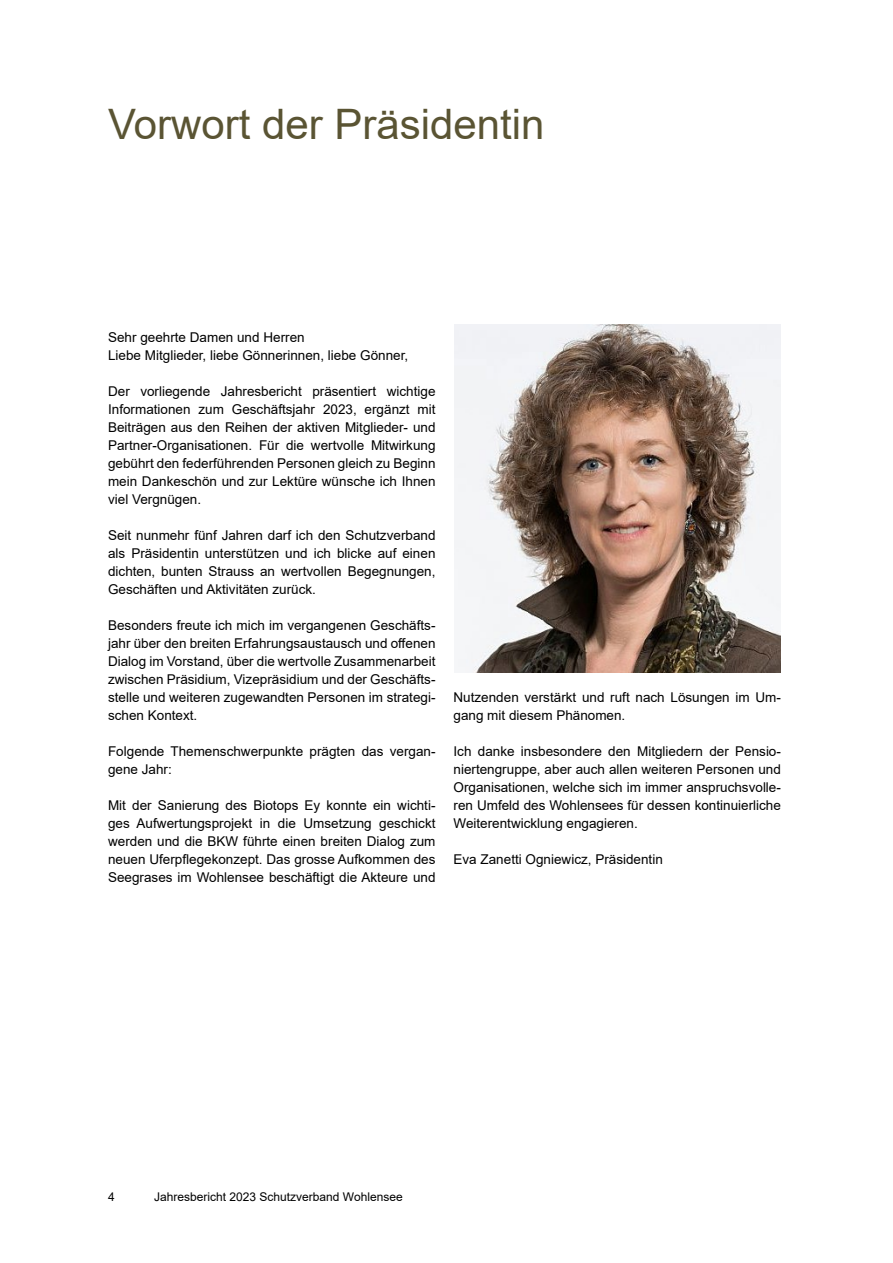
<style>
.page{position:relative;width:893px;height:1263px;background:#fff}
.page>*{position:absolute;margin:0;border:0;box-sizing:border-box;transform-origin:0 0}
.t1{font:42px "Arial";color:#5a5433}
.t2{font:13.5px/18px "Arial";color:#000;text-align:justify}
.t3{font:12px "Arial";color:#000}
</style>
<div class="page">
<img style="left:454px;top:324px;width:327px;height:348px">
<h1 class="t1" style="left:108px;top:95px;width:438px">Vorwort der Präsidentin</h1>
<p class="t2" style="left:108px;top:328px;width:302px">Sehr geehrte Damen und Herren<br>Liebe Mitglieder, liebe Gönnerinnen, liebe Gönner,</p>
<p class="t2" style="left:108px;top:382px;width:329px">Der vorliegende Jahresbericht präsentiert wichtige Informationen zum Geschäftsjahr 2023, ergänzt mit Beiträgen aus den Reihen der aktiven Mitglieder- und Partner-Organisationen. Für die wertvolle Mitwirkung gebührt den federführenden Personen gleich zu Beginn mein Dankeschön und zur Lektüre wünsche ich Ihnen viel Vergnügen.</p>
<p class="t2" style="left:108px;top:526px;width:329px">Seit nunmehr fünf Jahren darf ich den Schutzverband als Präsidentin unterstützen und ich blicke auf einen dichten, bunten Strauss an wertvollen Begegnungen, Geschäften und Aktivitäten zurück.</p>
<p class="t2" style="left:108px;top:616px;width:329px">Besonders freute ich mich im vergangenen Geschäfts&shy;jahr über den breiten Erfahrungsaustausch und offenen Dialog im Vorstand, über die wertvolle Zusammenarbeit zwischen Präsidium, Vizepräsidium und der Geschäfts&shy;stelle und weiteren zugewandten Personen im strategi&shy;schen Kontext.</p>
<p class="t2" style="left:108px;top:742px;width:329px">Folgende Themenschwerpunkte prägten das vergan&shy;gene Jahr:</p>
<p class="t2" style="left:108px;top:796px;width:329px">Mit der Sanierung des Biotops Ey konnte ein wichti&shy;ges Aufwertungsprojekt in die Umsetzung geschickt werden und die BKW führte einen breiten Dialog zum neuen Uferpflegekonzept. Das grosse Aufkommen des Seegrases im Wohlensee beschäftigt die Akteure und</p>
<p class="t2" style="left:454px;top:688px;width:329px">Nutzenden verstärkt und ruft nach Lösungen im Um&shy;gang mit diesem Phänomen.</p>
<p class="t2" style="left:454px;top:742px;width:329px">Ich danke insbesondere den Mitgliedern der Pensio&shy;niertengruppe, aber auch allen weiteren Personen und Organisationen, welche sich im immer anspruchsvolle&shy;ren Umfeld des Wohlensees für dessen kontinuierliche Weiterentwicklung engagieren.</p>
<p class="t2" style="left:454px;top:850px;width:211px">Eva Zanetti Ogniewicz, Präsidentin</p>
<p class="t3" style="left:108px;top:1189px;width:8px">4</p>
<p class="t3" style="left:154px;top:1189px;width:250px">Jahresbericht 2023 Schutzverband Wohlensee</p>
</div>
